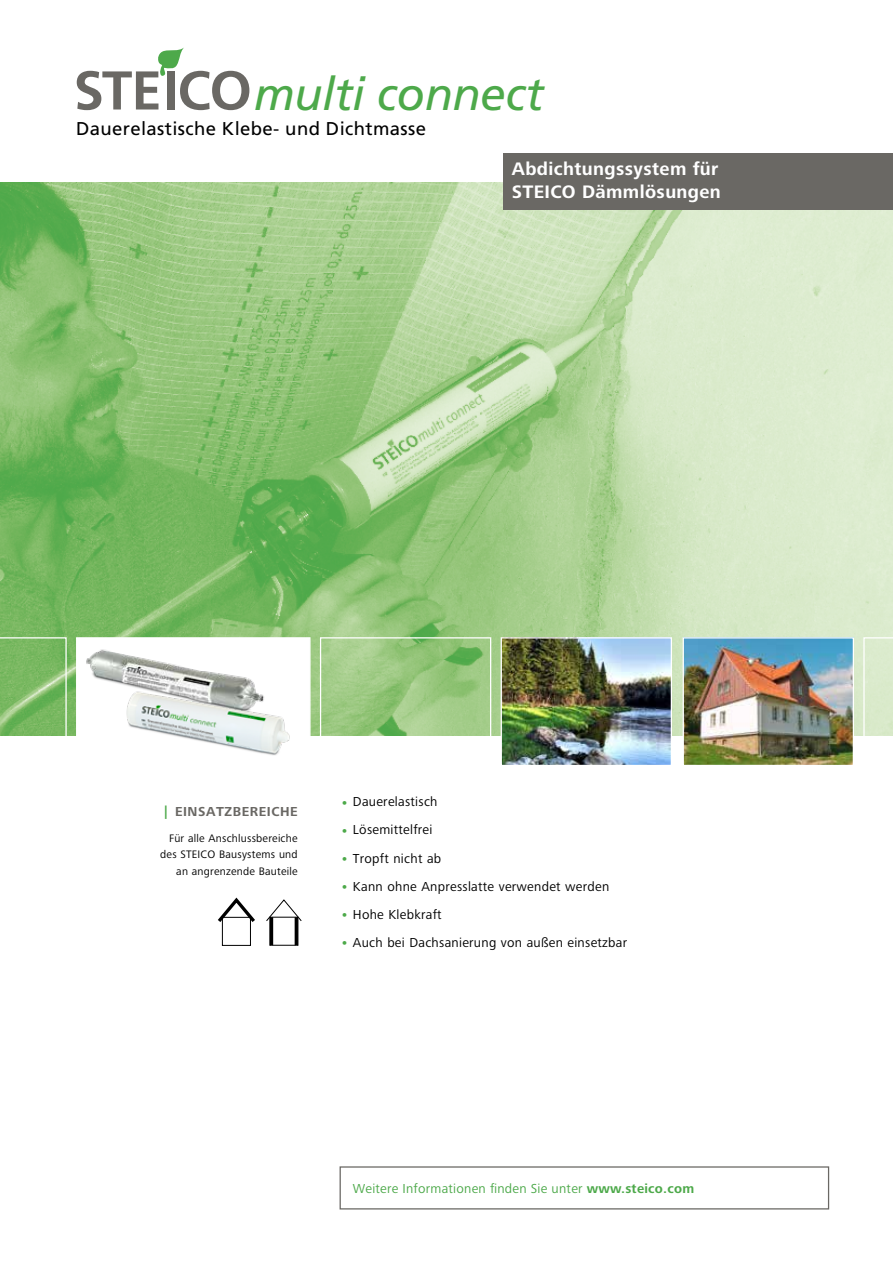
<style>
.page{position:relative;width:893px;height:1263px;background:#fff}
.page>*{position:absolute;margin:0;border:0;box-sizing:border-box;transform-origin:0 0}
.t1{font:italic 46.2px "Frutiger";letter-spacing:-.01em;color:#4da94a}
.t2{font:700 18.75px "Frutiger Next LTW1 G";letter-spacing:.02em;color:#fff}
.t3{font:18.6px "Frutiger";letter-spacing:.02em;color:#000}
._1_2_Copy_normal_Ein{font:13.5px "Frutiger Next LTW1 G";letter-spacing:.02em;color:#000}
.t4{font:13.5px "Frutiger Next LTW1 G";letter-spacing:.02em;color:#4da94a}
.t5{font:700 13.5px "Frutiger Next LTW1 G";letter-spacing:.04em;color:#6a6864}
._2_0_Copy_normal_Mar{font:11.25px/16.5px "Frutiger Next LTW1 G";letter-spacing:.02em;color:#000;text-align:right}
.s1{color:#4da94a}
.s2{font-size:16.5px;color:#4da94a}
.s3{font-weight:700}
</style>
<div class="page">
<img style="left:0;top:183px;width:893px;height:553px">
<svg style="left:77px;top:47px;width:172px;height:63px"></svg>
<svg style="left:266px;top:899px;width:36px;height:23px"></svg>
<hr style="left:270px;top:917px;width:3px;height:28px;background:#000">
<hr style="left:295px;top:917px;width:3px;height:28px;background:#000">
<div style="left:222px;top:917px;width:29px;height:29px;border:1px solid #000"></div>
<svg style="left:218px;top:897px;width:37px;height:29px"></svg>
<div style="left:503px;top:153px;width:390px;height:57px;background:#6a6864"></div>
<svg style="left:0;top:637px;width:67px;height:99px;background:#7fbb69"></svg>
<svg style="left:863px;top:637px;width:30px;height:99px;background:#dbebce"></svg>
<div style="left:320px;top:637px;width:171px;height:129px;border:1px solid #fff"></div>
<img style="left:503px;top:639px;width:167px;height:125px">
<div style="left:501px;top:637px;width:171px;height:129px;border:1px solid #fff"></div>
<img style="left:685px;top:639px;width:167px;height:125px">
<div style="left:683px;top:637px;width:171px;height:129px;border:1px solid #fff"></div>
<div style="left:76px;top:637px;width:235px;height:129px;background:#fff;border:1px solid #fff"></div>
<img style="left:72px;top:638px;width:215px;height:88px">
<img style="left:101px;top:682px;width:213px;height:84px">
<div style="left:340px;top:1166px;width:489px;height:43px;border:1px solid #6a6864"></div>
<p class="t1" style="left:254px;top:67px;width:291px">multi connect</p>
<p class="t3" style="left:76px;top:118px;width:352px">Dauerelastische Klebe- und Dichtmasse</p>
<p class="t2" style="left:512px;top:158px;width:208px">Abdichtungssystem für</p>
<p class="t2" style="left:512px;top:181px;width:210px">STEICO Dämmlösungen</p>
<p class="t5" style="left:164px;top:804px;width:135px"><span class="s1">|</span> EINSATZBEREICHE</p>
<p class="_2_0_Copy_normal_Mar" style="left:160px;top:830px;width:139px">Für alle Anschlussbereiche des STEICO Bausystems und an angrenzende Bauteile</p>
<p class="_1_2_Copy_normal_Ein" style="left:340px;top:794px;width:99px"><span class="s2">•</span> Dauerelastisch</p>
<p class="_1_2_Copy_normal_Ein" style="left:340px;top:822px;width:94px"><span class="s2">•</span> Lösemittelfrei</p>
<p class="_1_2_Copy_normal_Ein" style="left:340px;top:850px;width:103px"><span class="s2">•</span> Tropft nicht ab</p>
<p class="_1_2_Copy_normal_Ein" style="left:340px;top:878px;width:271px"><span class="s2">•</span> Kann ohne Anpresslatte verwendet werden</p>
<p class="_1_2_Copy_normal_Ein" style="left:340px;top:907px;width:103px"><span class="s2">•</span> Hohe Klebkraft</p>
<p class="_1_2_Copy_normal_Ein" style="left:340px;top:935px;width:289px"><span class="s2">•</span> Auch bei Dachsanierung von außen einsetzbar</p>
<p class="t4" style="left:353px;top:1181px;width:343px">Weitere Informationen finden Sie unter <span class="s3">www.steico.com</span></p>
</div>
